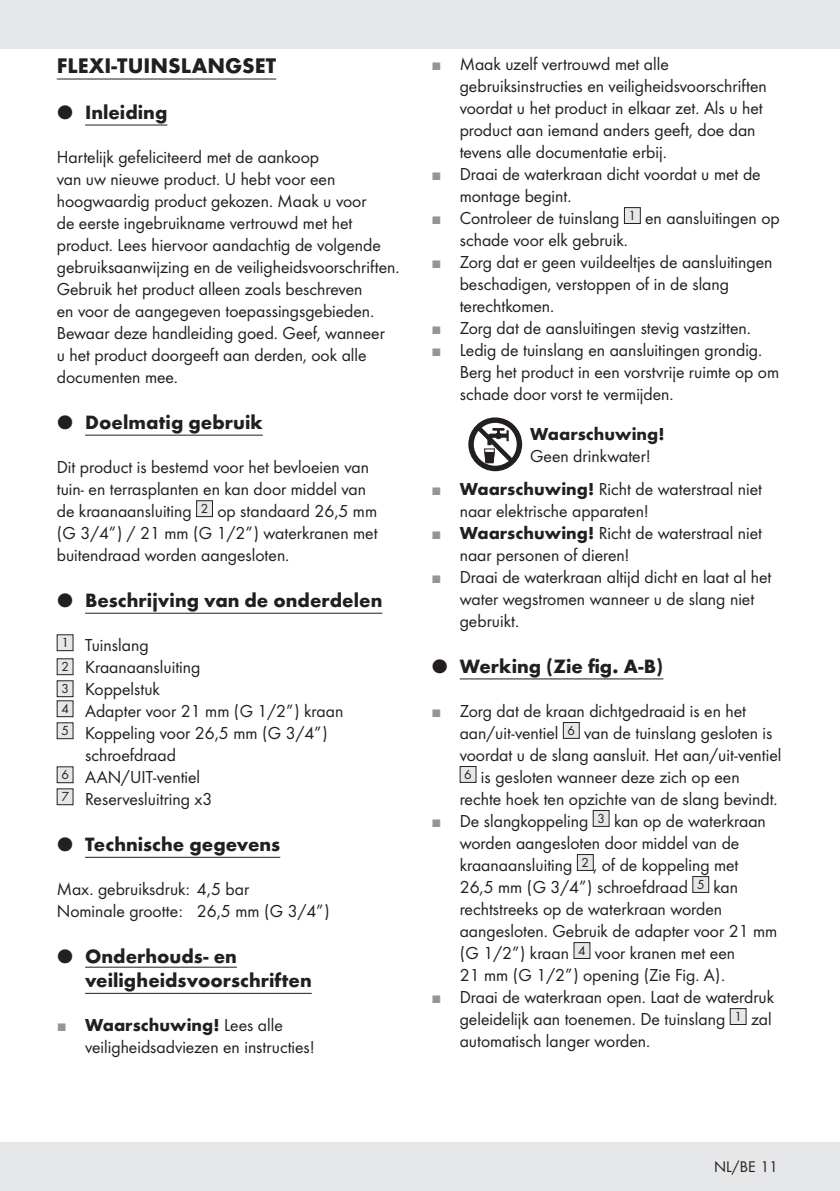
<style>
.page{position:relative;width:840px;height:1191px;background:#fff}
.page>*{position:absolute;margin:0;border:0;box-sizing:border-box;transform-origin:0 0}
.t1{font:700 22px "Futura";color:#231f20}
.t2{font:700 20px/24px "Futura";color:#231f20}
.t3{font:18px/22px "Futura Boo";color:#231f20}
.t4{font:700 18px "Futura";color:#231f20}
.t5{font:16px "Futura Boo";color:#231f20}
.s1{font-family:"European Pi Three";font-weight:400}
.s2{font-size:13.6px}
.s3{font-family:"European Pi Three";font-weight:400;color:#939598}
.s4{font-family:"Futura Boo";font-weight:400}
.s5{font-family:"European Pi Three";color:#939598}
.s6{font-family:"Futura";font-weight:700}
</style>
<div class="page">
<div style="left:0;top:1142px;width:839px;height:49px;background:#e6e7e9"></div>
<div style="left:0;top:0;width:839px;height:48px;background:#e6e7e9"></div>
<hr style="left:57px;top:78px;width:219px;height:1px;background:#231f20">
<hr style="left:85px;top:124px;width:82px;height:1px;background:#231f20">
<hr style="left:85px;top:434px;width:178px;height:1px;background:#231f20">
<hr style="left:85px;top:612px;width:297px;height:1px;background:#231f20">
<hr style="left:85px;top:856px;width:195px;height:1px;background:#231f20">
<hr style="left:85px;top:966px;width:152px;height:1px;background:#231f20">
<hr style="left:85px;top:992px;width:226px;height:1px;background:#231f20">
<div style="left:196px;top:501px;width:16px;height:15px;background:#e6e7e9"></div>
<div style="left:196px;top:500px;width:17px;height:17px;border:1px solid #231f20"></div>
<div style="left:57px;top:635px;width:16px;height:15px;background:#e6e7e9"></div>
<div style="left:57px;top:634px;width:16px;height:17px;border:1px solid #231f20"></div>
<div style="left:57px;top:659px;width:16px;height:15px;background:#e6e7e9"></div>
<div style="left:57px;top:658px;width:16px;height:17px;border:1px solid #231f20"></div>
<div style="left:57px;top:681px;width:16px;height:15px;background:#e6e7e9"></div>
<div style="left:57px;top:680px;width:16px;height:17px;border:1px solid #231f20"></div>
<div style="left:57px;top:701px;width:16px;height:15px;background:#e6e7e9"></div>
<div style="left:57px;top:700px;width:16px;height:17px;border:1px solid #231f20"></div>
<div style="left:57px;top:723px;width:16px;height:15px;background:#e6e7e9"></div>
<div style="left:57px;top:722px;width:16px;height:17px;border:1px solid #231f20"></div>
<div style="left:57px;top:767px;width:16px;height:15px;background:#e6e7e9"></div>
<div style="left:57px;top:766px;width:16px;height:17px;border:1px solid #231f20"></div>
<div style="left:57px;top:789px;width:16px;height:15px;background:#e6e7e9"></div>
<div style="left:57px;top:788px;width:16px;height:17px;border:1px solid #231f20"></div>
<hr style="left:459px;top:678px;width:204px;height:1px;background:#231f20">
<div style="left:624px;top:208px;width:16px;height:15px;background:#e6e7e9"></div>
<div style="left:623px;top:207px;width:17px;height:17px;border:1px solid #231f20"></div>
<svg style="left:468px;top:417px;width:54px;height:54px"></svg>
<div style="left:563px;top:722px;width:16px;height:16px;background:#e6e7e9"></div>
<div style="left:562px;top:722px;width:17px;height:17px;border:1px solid #231f20"></div>
<div style="left:460px;top:766px;width:15px;height:16px;background:#e6e7e9"></div>
<div style="left:459px;top:766px;width:17px;height:17px;border:1px solid #231f20"></div>
<div style="left:593px;top:810px;width:15px;height:16px;background:#e6e7e9"></div>
<div style="left:592px;top:810px;width:17px;height:17px;border:1px solid #231f20"></div>
<div style="left:577px;top:854px;width:16px;height:16px;background:#e6e7e9"></div>
<div style="left:576px;top:854px;width:17px;height:17px;border:1px solid #231f20"></div>
<div style="left:692px;top:876px;width:16px;height:16px;background:#e6e7e9"></div>
<div style="left:692px;top:876px;width:16px;height:17px;border:1px solid #231f20"></div>
<div style="left:573px;top:942px;width:16px;height:16px;background:#e6e7e9"></div>
<div style="left:573px;top:942px;width:17px;height:17px;border:1px solid #231f20"></div>
<div style="left:729px;top:1008px;width:16px;height:16px;background:#e6e7e9"></div>
<div style="left:729px;top:1008px;width:17px;height:17px;border:1px solid #231f20"></div>
<p class="t1" style="left:57px;top:49px;width:221px">FLEXI-TUINSLANGSET</p>
<p class="t2" style="left:57px;top:99px;width:112px"><span class="s1">P</span> Inleiding</p>
<p class="t3" style="left:57px;top:145px;width:344px">Hartelijk gefeliciteerd met de aankoop<br>van uw nieuwe product. U hebt voor een hoogwaardig product gekozen. Maak u voor<br>de eerste ingebruikname vertrouwd met het product. Lees hiervoor aandachtig de volgende gebruiksaanwijzing en de veiligheidsvoorschriften.<br>Gebruik het product alleen zoals beschreven<br>en voor de aangegeven toepassingsgebieden.<br>Bewaar deze handleiding goed. Geef, wanneer<br>u het product doorgeeft aan derden, ook alle documenten mee.</p>
<p class="t2" style="left:57px;top:409px;width:207px"><span class="s1">P</span> Doelmatig gebruik</p>
<p class="t3" style="left:57px;top:455px;width:322px">Dit product is bestemd voor het bevloeien van tuin- en terrasplanten en kan door middel van de kraanaansluiting <sup>2</sup> op standaard 26,5 mm (G 3/4”) / 21 mm (G 1/2”) waterkranen met buitendraad worden aangesloten.</p>
<p class="t2" style="left:57px;top:587px;width:327px"><span class="s1">P</span> Beschrijving van de onderdelen</p>
<p class="t3" style="left:61px;top:633px;width:89px"><sup>1</sup> Tuinslang</p>
<p class="t3" style="left:61px;top:655px;width:140px"><span class="s2">2</span> Kraanaansluiting</p>
<p class="t3" style="left:61px;top:677px;width:100px"><span class="s2">3</span> Koppelstuk</p>
<p class="t3" style="left:61px;top:699px;width:283px"><sup>4</sup> Adapter voor 21 mm (G 1/2”) kraan</p>
<p class="t3" style="left:61px;top:721px;width:268px"><sup>5</sup> Koppeling voor 26,5 mm (G 3/4”)</p>
<p class="t3" style="left:85px;top:743px;width:92px">schroefdraad</p>
<p class="t3" style="left:61px;top:765px;width:140px"><sup>6</sup> AAN/UIT-ventiel</p>
<p class="t3" style="left:61px;top:787px;width:153px"><sup>7</sup> Reservesluitring x3</p>
<p class="t2" style="left:57px;top:831px;width:225px"><span class="s1">P</span> Technische gegevens</p>
<p class="t3" style="left:57px;top:877px;width:274px">Max. gebruiksdruk: 4,5 bar<br>Nominale grootte: 26,5 mm (G 3/4”)</p>
<p class="t2" style="left:85px;top:943px;width:228px;text-indent:-28px"><span class="s1">P</span> Onderhouds- en veiligheidsvoorschriften</p>
<p class="t4" style="left:57px;top:1012px;width:227px"><span class="s3">J</span> Waarschuwing! <span class="s4">Lees alle</span></p>
<p class="t3" style="left:85px;top:1035px;width:231px">veiligheidsadviezen en instructies!</p>
<p class="t3" style="left:431px;top:52px;width:239px"><span class="s5">J</span> Maak uzelf vertrouwd met alle</p>
<p class="t3" style="left:459px;top:74px;width:308px">gebruiksinstructies en veiligheidsvoorschriften</p>
<p class="t3" style="left:459px;top:96px;width:304px">voordat u het product in elkaar zet. Als u het</p>
<p class="t3" style="left:459px;top:118px;width:297px">product aan iemand anders geeft, doe dan</p>
<p class="t3" style="left:459px;top:140px;width:208px">tevens alle documentatie erbij.</p>
<p class="t3" style="left:431px;top:162px;width:330px"><span class="s5">J</span> Draai de waterkraan dicht voordat u met de</p>
<p class="t3" style="left:459px;top:184px;width:113px">montage begint.</p>
<p class="t3" style="left:431px;top:206px;width:350px"><span class="s5">J</span> Controleer de tuinslang <sup>1</sup> en aansluitingen op</p>
<p class="t3" style="left:459px;top:228px;width:170px">schade voor elk gebruik.</p>
<p class="t3" style="left:431px;top:250px;width:342px"><span class="s5">J</span> Zorg dat er geen vuildeeltjes de aansluitingen</p>
<p class="t3" style="left:459px;top:272px;width:271px">beschadigen, verstoppen of in de slang</p>
<p class="t3" style="left:459px;top:294px;width:96px">terechtkomen.</p>
<p class="t3" style="left:431px;top:316px;width:321px"><span class="s5">J</span> Zorg dat de aansluitingen stevig vastzitten.</p>
<p class="t3" style="left:431px;top:338px;width:332px"><span class="s5">J</span> Ledig de tuinslang en aansluitingen grondig.</p>
<p class="t3" style="left:459px;top:360px;width:321px">Berg het product in een vorstvrije ruimte op om</p>
<p class="t3" style="left:459px;top:382px;width:215px">schade door vorst te vermijden.</p>
<p class="t4" style="left:530px;top:420px;width:136px">Waarschuwing!</p>
<p class="t3" style="left:431px;top:438px;width:332px;line-height:32.8px;text-indent:99px">Geen drinkwater!<br><span class="s5">J</span> <span class="s6">Waarschuwing!</span> Richt de waterstraal niet</p>
<p class="t3" style="left:459px;top:499px;width:190px">naar elektrische apparaten!</p>
<p class="t3" style="left:431px;top:521px;width:332px"><span class="s5">J</span> <span class="s6">Waarschuwing!</span> Richt de waterstraal niet</p>
<p class="t3" style="left:459px;top:543px;width:171px">naar personen of dieren!</p>
<p class="t3" style="left:431px;top:565px;width:341px"><span class="s5">J</span> Draai de waterkraan altijd dicht en laat al het</p>
<p class="t3" style="left:459px;top:587px;width:296px">water wegstromen wanneer u de slang niet</p>
<p class="t3" style="left:459px;top:609px;width:61px">gebruikt.</p>
<p class="t2" style="left:431px;top:652px;width:233px"><span class="s1">P</span> Werking (Zie fig. A-B)</p>
<p class="t3" style="left:431px;top:699px;width:316px"><span class="s5">J</span> Zorg dat de kraan dichtgedraaid is en het</p>
<p class="t3" style="left:459px;top:721px;width:314px">aan/uit-ventiel <sup>6</sup> van de tuinslang gesloten is</p>
<p class="t3" style="left:459px;top:743px;width:323px">voordat u de slang aansluit. Het aan/uit-ventiel</p>
<p class="t3" style="left:464px;top:765px;width:277px"><sup>6</sup> is gesloten wanneer deze zich op een</p>
<p class="t3" style="left:459px;top:787px;width:319px">rechte hoek ten opzichte van de slang bevindt.</p>
<p class="t3" style="left:431px;top:809px;width:336px"><span class="s5">J</span> De slangkoppeling <sup>3</sup> kan op de waterkraan</p>
<p class="t3" style="left:459px;top:831px;width:281px">worden aangesloten door middel van de</p>
<p class="t3" style="left:459px;top:853px;width:280px">kraanaansluiting <sup>2</sup> , of de koppeling met</p>
<p class="t3" style="left:459px;top:875px;width:280px">26,5 mm (G 3/4”) schroefdraad <sup>5</sup> kan</p>
<p class="t3" style="left:459px;top:897px;width:264px">rechtstreeks op de waterkraan worden</p>
<p class="t3" style="left:459px;top:919px;width:319px">aangesloten. Gebruik de adapter voor 21 mm</p>
<p class="t3" style="left:459px;top:941px;width:277px">(G 1/2”) kraan <sup>4</sup> voor kranen met een</p>
<p class="t3" style="left:459px;top:963px;width:267px">21 mm (G 1/2”) opening (Zie Fig. A).</p>
<p class="t3" style="left:431px;top:985px;width:344px"><span class="s5">J</span> Draai de waterkraan open. Laat de waterdruk</p>
<p class="t3" style="left:459px;top:1007px;width:313px">geleidelijk aan toenemen. De tuinslang <sup>1</sup> zal</p>
<p class="t3" style="left:459px;top:1029px;width:192px">automatisch langer worden.</p>
<p class="t5" style="left:713px;top:1155px;width:65px">NL/BE 11</p>
</div>
